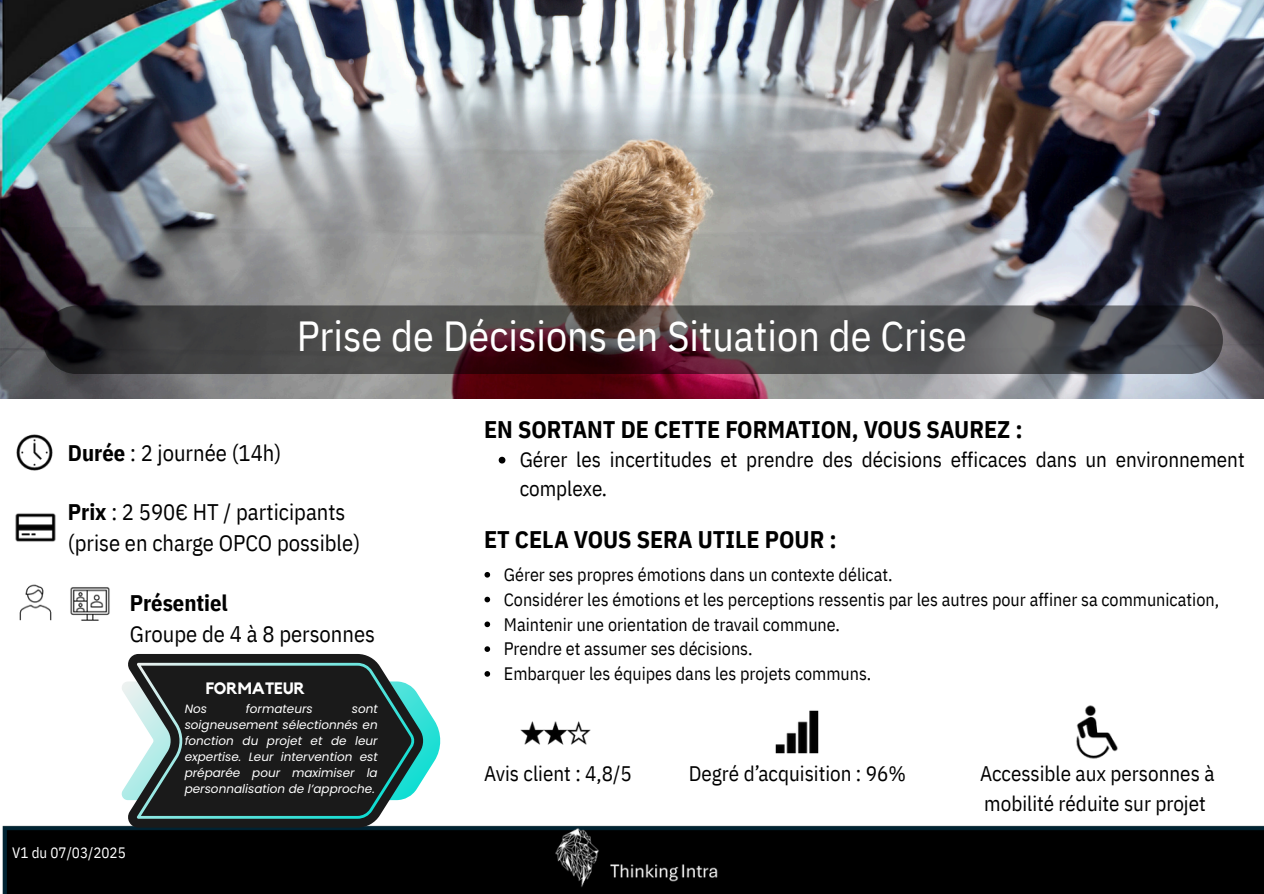
<style>
.page{position:relative;width:1264px;height:894px;background:#fff}
.page>*{position:absolute;margin:0;border:0;box-sizing:border-box;transform-origin:0 0}
.t1{font:42px "IBM Plex Sans Cond";color:#fff}
.t2{font:700 24px "IBM Plex Sans Cond";color:#000}
.t3{font:22.5px/31.5px "IBM Plex Sans Cond";color:#000}
.t4{font:700 22.5px "IBM Plex Sans Cond";color:#000}
.t5{font:21px/29.2px "IBM Plex Sans Cond";color:#000}
.t6{font:18px "IBM Plex Sans Cond";color:#000}
.t7{font:700 16.5px "Kollektif";color:#fff}
.t8{font:15px "IBM Plex Sans Cond";color:#fff}
.t9{font:italic 12px/16px "Poppins";color:#fff;text-align:justify}
.s1{font-weight:700}
</style>
<div class="page">
<img style="left:0;top:0;width:1263px;height:398px">
<img style="left:0;top:0;width:266px;height:202px">
<img style="left:2px;top:825px;width:1261px;height:68px">
<img style="left:555px;top:827px;width:174px;height:66px">
<svg style="left:43px;top:305px;width:1179px;height:69px;background:#463f41"></svg>
<img style="left:16px;top:434px;width:37px;height:37px">
<img style="left:15px;top:513px;width:41px;height:29px">
<img style="left:19px;top:584px;width:33px;height:37px">
<img style="left:70px;top:587px;width:40px;height:34px">
<img style="left:520px;top:721px;width:71px;height:24px">
<img style="left:775px;top:710px;width:44px;height:44px">
<img style="left:1076px;top:705px;width:42px;height:54px">
<svg style="left:498px;top:456px;width:7px;height:7px"></svg>
<svg style="left:484px;top:572px;width:6px;height:5px"></svg>
<svg style="left:484px;top:596px;width:6px;height:6px"></svg>
<svg style="left:484px;top:621px;width:6px;height:6px"></svg>
<svg style="left:484px;top:646px;width:6px;height:5px"></svg>
<svg style="left:484px;top:671px;width:6px;height:5px"></svg>
<svg style="left:125px;top:654px;width:299px;height:173px;fill:#1a1a1a"></svg>
<svg style="left:121px;top:662px;width:320px;height:156px;background:#41504f"></svg>
<p class="t1" style="left:297px;top:307px;width:671px">Prise de Décisions en Situation de Crise</p>
<p class="t3" style="left:68px;top:436px;width:215px"><span class="s1">Durée</span> : 2 journée (14h)</p>
<p class="t3" style="left:68px;top:495px;width:294px"><span class="s1">Prix</span> : 2 590€ HT / participants (prise en charge OPCO possible)</p>
<p class="t4" style="left:130px;top:588px;width:99px">Présentiel</p>
<p class="t3" style="left:130px;top:617px;width:247px">Groupe de 4 à 8 personnes</p>
<p class="t7" style="left:206px;top:680px;width:101px">FORMATEUR</p>
<p class="t8" style="left:12px;top:842px;width:115px">V1 du 07/03/2025</p>
<p class="t9" style="left:185px;top:700px;width:24px">Nos</p>
<p class="t9" style="left:246px;top:700px;width:68px">formateurs</p>
<p class="t9" style="left:185px;top:700px;width:195px;text-indent:167px">sont soigneusement sélectionnés en fonction du projet et de leur expertise. Leur intervention est préparée pour maximiser la personnalisation de l’approche.</p>
<h3 class="t2" style="left:484px;top:413px;width:540px">EN SORTANT DE CETTE FORMATION, VOUS SAUREZ :</h3>
<h4 class="t5" style="left:520px;top:444px;width:726px">Gérer les incertitudes et prendre des décisions efficaces dans un environnement complexe.</h4>
<p class="t2" style="left:484px;top:523px;width:354px">ET CELA VOUS SERA UTILE POUR :</p>
<p class="t6" style="left:504px;top:562px;width:390px">Gérer ses propres émotions dans un contexte délicat.</p>
<p class="t6" style="left:504px;top:587px;width:716px">Considérer les émotions et les perceptions ressentis par les autres pour affiner sa communication,</p>
<h5 class="t6" style="left:504px;top:612px;width:337px">Maintenir une orientation de travail commune.</h5>
<h5 class="t6" style="left:504px;top:636px;width:250px">Prendre et assumer ses décisions.</h5>
<h5 class="t6" style="left:504px;top:661px;width:369px">Embarquer les équipes dans les projets communs.</h5>
<p class="t5" style="left:484px;top:758px;width:149px">Avis client : 4,8/5</p>
<h6 class="t5" style="left:688px;top:758px;width:219px">Degré d’acquisition : 96%</h6>
<p class="t5" style="left:980px;top:758px;width:236px">Accessible aux personnes à mobilité réduite sur projet</p>
</div>
